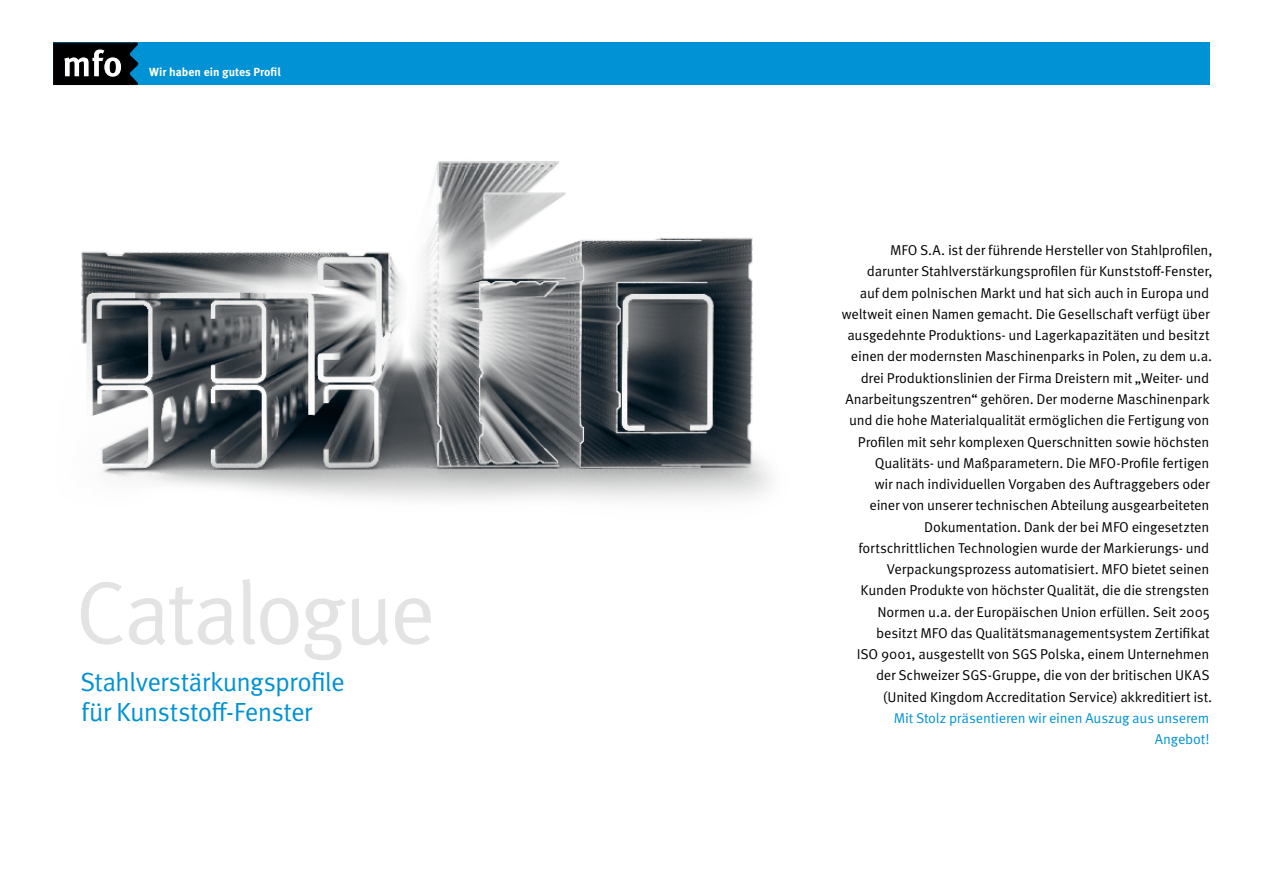
<style>
.page{position:relative;width:1263px;height:893px;background:#fff}
.page>*{position:absolute;margin:0;border:0;box-sizing:border-box;transform-origin:0 0}
.t1{font:89.1px "Meta Pro";letter-spacing:-.04em;color:#e3e3e3}
.t2{font:26.25px/30.2px "Meta Pro";letter-spacing:-.03em;color:#0092d4}
.t3{font:14.25px/21.3px "Meta Pro";letter-spacing:-.015em;color:#000;text-align:right}
.t4{font:14.25px/21.3px "Meta Pro";letter-spacing:-.015em;color:#0092d4;text-align:right}
.t5{font:700 11.7px "Meta Pro";color:#fff}
</style>
<div class="page">
<div style="left:53px;top:43px;width:1157px;height:42px;background:#0092d4"></div>
<svg style="left:53px;top:43px;width:85px;height:42px;background:#2e3538"></svg>
<img style="left:81px;top:161px;width:691px;height:339px">
<p class="t5" style="left:149px;top:65px;width:133px">Wir haben ein gutes Profil</p>
<h1 class="t1" style="left:75px;top:556px;width:362px">Catalogue</h1>
<h2 class="t2" style="left:80px;top:667px;width:266px">Stahlverstärkungsprofile für Kunststoff-Fenster</h2>
<p class="t3" style="left:842px;top:240px;width:372px">MFO S.A. ist der führende Hersteller von Stahlprofilen, darunter Stahlverstärkungsprofilen für Kunststoff-Fenster,<br>auf dem polnischen Markt und hat sich auch in Europa und weltweit einen Namen gemacht. Die Gesellschaft verfügt über ausgedehnte Produktions- und Lagerkapazitäten und besitzt einen der modernsten Maschinenparks in Polen, zu dem u.a. drei Produktionslinien der Firma Dreistern mit „Weiter- und Anarbeitungszentren“ gehören. Der moderne Maschinenpark und die hohe Materialqualität ermöglichen die Fertigung von Profilen mit sehr komplexen Querschnitten sowie höchsten Qualitäts- und Maßparametern. Die MFO-Profile fertigen<br>wir nach individuellen Vorgaben des Auftraggebers oder<br>einer von unserer technischen Abteilung ausgearbeiteten Dokumentation. Dank der bei MFO eingesetzten fortschrittlichen Technologien wurde der Markierungs- und Verpackungsprozess automatisiert. MFO bietet seinen Kunden Produkte von höchster Qualität, die die strengsten Normen u.a. der Europäischen Union erfüllen. Seit 2005 besitzt MFO das Qualitätsmanagementsystem Zertifikat<br>ISO 9001, ausgestellt von SGS Polska, einem Unternehmen der Schweizer SGS-Gruppe, die von der britischen UKAS (United Kingdom Accreditation Service) akkreditiert ist.</p>
<p class="t4" style="left:894px;top:708px;width:317px">Mit Stolz präsentieren wir einen Auszug aus unserem<br>Angebot!</p>
</div>
